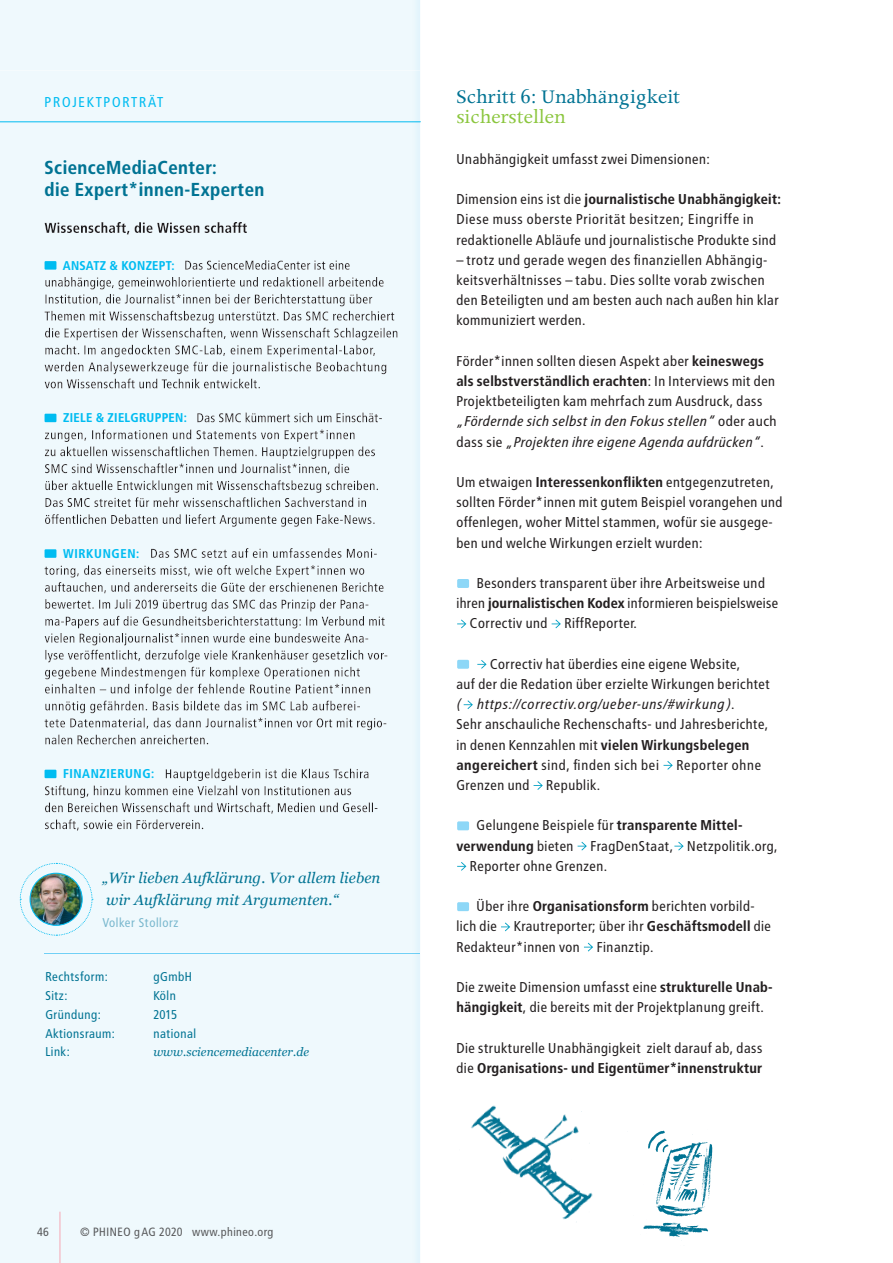
<style>
.page{position:relative;width:893px;height:1263px;background:#fff}
.page>*{position:absolute;margin:0;border:0;box-sizing:border-box;transform-origin:0 0}
.Fliesstext_auf_Grund{font:21.75px/20.2px "Apollo MT Pro";color:#007393}
.t1{font:18.75px/21.8px "Transit Print OT Bld";color:#007393}
.t2{font:italic 15px/21.8px "Georgia";letter-spacing:.005em;color:#007393}
.Fliesstext_auf_Grund-2{font:14.25px/20.2px "Transit Print OT";color:#231f20}
.Fliesstext_auf_Grund-3{font:14.25px "Transit Print OT Bld";color:#231f20}
.t3{font:14.25px "Transit Print OT";letter-spacing:.08em;color:#00bcf1}
.t4{font:12.75px "Transit Print OT";color:#007393}
.t5{font:12.75px "Transit Print OT Bld";color:#00bcf1}
.t6{font:12.75px "Transit Print OT";letter-spacing:.005em;color:#7ab8ce}
.t7{font:12.75px "Transit Print OT Bld";letter-spacing:.02em;color:#00bcf1}
.t8{font:12.75px "Transit Print OT Bld";letter-spacing:.025em;color:#00bcf1}
.t9{font:12px "Transit Print OT";color:#57585a}
.t10{font:italic 12px "Georgia";letter-spacing:.005em;color:#007393}
.s1{color:#8bc63e}
.s2{font-family:"Transit Print OT"}
.s3{font-family:"Transit Print OT Bld"}
.s4{font-style:italic}
</style>
<div class="page">
<div style="left:0;top:0;width:421px;height:1263px;background:#8dd7f7;opacity:.12"></div>
<hr style="left:60px;top:1212px;width:1px;height:51px;background:#f6a7b4">
<div style="left:457px;top:579px;width:12px;height:9px;background:#8dd7f7"></div>
<svg style="left:457px;top:619px;width:9px;height:9px"></svg>
<svg style="left:552px;top:619px;width:9px;height:9px"></svg>
<div style="left:457px;top:660px;width:12px;height:9px;background:#8dd7f7"></div>
<svg style="left:477px;top:660px;width:10px;height:9px"></svg>
<svg style="left:464px;top:700px;width:9px;height:9px"></svg>
<svg style="left:663px;top:761px;width:10px;height:9px"></svg>
<svg style="left:534px;top:781px;width:9px;height:9px"></svg>
<div style="left:457px;top:821px;width:12px;height:9px;background:#8dd7f7"></div>
<svg style="left:578px;top:842px;width:9px;height:8px"></svg>
<svg style="left:674px;top:842px;width:10px;height:8px"></svg>
<svg style="left:457px;top:862px;width:9px;height:9px"></svg>
<div style="left:457px;top:902px;width:12px;height:9px;background:#8dd7f7"></div>
<svg style="left:501px;top:922px;width:9px;height:9px"></svg>
<svg style="left:584px;top:943px;width:9px;height:8px"></svg>
<img style="left:643px;top:1130px;width:70px;height:111px">
<img style="left:471px;top:1105px;width:122px;height:118px">
<p class="t3" style="left:45px;top:94px;width:121px">PROJEKTPORTRÄT</p>
<h2 class="t1" style="left:45px;top:157px;width:222px">ScienceMediaCenter:<br>die Expert*innen-Experten</h2>
<p class="t5" style="left:63px;top:258px;width:114px">ANSATZ &amp; KONZEPT:</p>
<p class="t5" style="left:63px;top:410px;width:126px">ZIELE &amp; ZIELGRUPPEN:</p>
<p class="t8" style="left:63px;top:546px;width:78px">WIRKUNGEN:</p>
<p class="t7" style="left:63px;top:766px;width:93px">FINANZIERUNG:</p>
<p class="t2" style="left:103px;top:866px;width:279px">„Wir lieben Aufklärung. Vor allem lieben wir Aufklärung mit Argumenten.“</p>
<p class="t6" style="left:103px;top:915px;width:78px">Volker Stollorz</p>
<p class="t4" style="left:45px;top:969px;width:65px">Rechtsform:</p>
<p class="t4" style="left:153px;top:969px;width:41px">gGmbH</p>
<p class="t4" style="left:45px;top:988px;width:24px">Sitz:</p>
<p class="t4" style="left:153px;top:988px;width:24px">Köln</p>
<p class="t4" style="left:45px;top:1007px;width:58px">Gründung:</p>
<p class="t4" style="left:153px;top:1007px;width:26px">2015</p>
<p class="t4" style="left:45px;top:1026px;width:72px">Aktionsraum:</p>
<p class="t4" style="left:153px;top:1026px;width:45px">national</p>
<p class="t4" style="left:45px;top:1044px;width:26px">Link:</p>
<p class="t10" style="left:153px;top:1043px;width:157px">www.sciencemediacenter.de</p>
<p class="t9" style="left:37px;top:1225px;width:14px">46</p>
<p class="t9" style="left:80px;top:1225px;width:195px">© PHINEO gAG 2020 www.phineo.org</p>
<p class="Fliesstext_auf_Grund" style="left:456px;top:88px;width:225px">Schritt 6: Unabhängigkeit <span class="s1">sicherstellen</span></p>
<p class="Fliesstext_auf_Grund-2" style="left:456px;top:149px;width:255px">Unabhängigkeit umfasst zwei Dimensionen:</p>
<p class="Fliesstext_auf_Grund-3" style="left:456px;top:191px;width:326px"><span class="s2">Dimension eins ist die</span> journalistische Unabhängigkeit:</p>
<p class="Fliesstext_auf_Grund-2" style="left:456px;top:209px;width:322px">Diese muss oberste Priorität besitzen; Eingriffe in redaktionelle Abläufe und journalistische Produkte sind</p>
<p class="Fliesstext_auf_Grund-2" style="left:456px;top:250px;width:324px">– trotz und gerade wegen des finanziellen Abhängig&shy;keitsverhältnisses – tabu. Dies sollte vorab zwischen den Beteiligten und am besten auch nach außen hin klar kommuniziert werden.</p>
<p class="Fliesstext_auf_Grund-2" style="left:456px;top:351px;width:322px">Förder*innen sollten diesen Aspekt aber <span class="s3">keineswegs als selbstverständlich erachten</span>: In Interviews mit den Projektbeteiligten kam mehrfach zum Ausdruck, dass <span class="s4">„Fördernde sich selbst in den Fokus stellen“</span> oder auch dass sie <span class="s4">„Projekten ihre eigene Agenda aufdrücken“</span>.</p>
<p class="Fliesstext_auf_Grund-2" style="left:456px;top:472px;width:328px">Um etwaigen <span class="s3">Interessenkonflikten</span> entgegenzutreten, sollten Förder*innen mit gutem Beispiel vorangehen und offenlegen, woher Mittel stammen, wofür sie ausgege&shy;ben und welche Wirkungen erzielt wurden:</p>
<p class="Fliesstext_auf_Grund-2" style="left:477px;top:573px;width:290px">Besonders transparent über ihre Arbeitsweise und</p>
<p class="Fliesstext_auf_Grund-2" style="left:456px;top:593px;width:324px">ihren <span class="s3">journalistischen Kodex</span> informieren beispielsweise</p>
<p class="Fliesstext_auf_Grund-2" style="left:470px;top:613px;width:169px">Correctiv und RiffReporter.</p>
<p class="Fliesstext_auf_Grund-2" style="left:456px;top:654px;width:315px;text-indent:34px">Correctiv hat überdies eine eigene Website,<br>auf der die Redation über erzielte Wirkungen berichtet <span class="s4">( https://correctiv.org/ueber-uns/#wirkung )</span>.</p>
<p class="Fliesstext_auf_Grund-2" style="left:456px;top:714px;width:314px">Sehr anschauliche Rechenschafts- und Jahresberichte,</p>
<p class="Fliesstext_auf_Grund-2" style="left:456px;top:734px;width:307px">in denen Kennzahlen mit <span class="s3">vielen Wirkungsbelegen angereichert</span> sind, finden sich bei Reporter ohne<br>Grenzen und Republik.</p>
<p class="Fliesstext_auf_Grund-2" style="left:477px;top:815px;width:266px">Gelungene Beispiele für <span class="s3">transparente Mittel-</span></p>
<p class="Fliesstext_auf_Grund-2" style="left:456px;top:835px;width:323px"><span class="s3">verwendung</span> bieten FragDenStaat, Netzpolitik.org,</p>
<p class="Fliesstext_auf_Grund-2" style="left:470px;top:856px;width:139px">Reporter ohne Grenzen.</p>
<p class="Fliesstext_auf_Grund-2" style="left:456px;top:896px;width:317px;text-indent:20px">Über ihre <span class="s3">Organisationsform</span> berichten vorbild&shy;lich die Krautreporter; über ihr <span class="s3">Geschäftsmodell</span> die<br>Redakteur*innen von Finanztip.</p>
<p class="Fliesstext_auf_Grund-2" style="left:456px;top:977px;width:318px">Die zweite Dimension umfasst eine <span class="s3">strukturelle Unab&shy;hängigkeit</span>, die bereits mit der Projektplanung greift.</p>
<p class="Fliesstext_auf_Grund-2" style="left:456px;top:1037px;width:308px">Die strukturelle Unabhängigkeit zielt darauf ab, dass</p>
<p class="Fliesstext_auf_Grund-3" style="left:456px;top:1059px;width:308px"><span class="s2">die</span> Organisations- und Eigentümer*innenstruktur</p>
</div>
